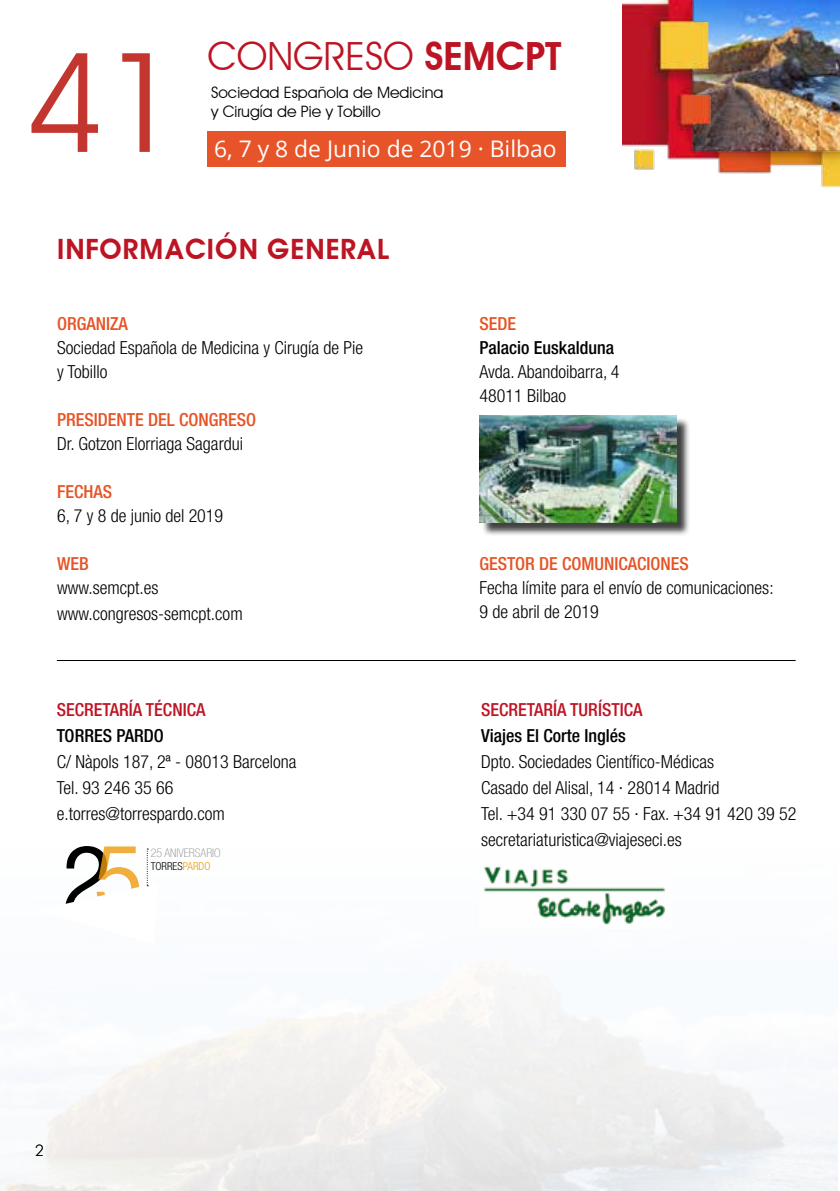
<style>
.page{position:relative;width:840px;height:1191px;background:#fff}
.page>*{position:absolute;margin:0;border:0;box-sizing:border-box;transform-origin:0 0}
.t1{font:138.6px "Avant Garde IT Cby BT";color:#c3362f}
.t2{font:38.8px "Avant Garde IT Cby BT";color:#bd1424}
.t3{font:600 28px "Avant Garde";color:#bd1424}
.t4{font:22.8px "Open Sans";color:#fff}
.t5{font:300 condensed 18px/26px "Helvetica Neue LT Com";color:#000}
.t6{font:500 condensed 18px "Helvetica Neue LT Com";color:#e65324}
.t7{font:500 condensed 18px "Helvetica Neue LT Com";color:#000}
.t8{font:500 condensed 18px "Helvetica Neue LT Com";color:#be1424}
.t9{font:300 17px "Futura T";color:#000}
.t10{font:15.8px "Avant Garde IT Cby BT";color:#000}
.t11{font:100 condensed 12px "Helvetica Neue LT Com";color:#87888a}
.t12{font:300 condensed 11px "Helvetica Neue LT Com";color:#000}
.s1{font-weight:600}
.s2{color:#ed9b0c}
</style>
<div class="page">
<div style="left:207px;top:131px;width:358px;height:36px;background:#e85429"></div>
<img style="left:622px;top:0;width:217px;height:188px">
<hr style="left:57px;top:660px;width:738px;height:1px;background:#000">
<div style="left:481px;top:417px;width:209px;height:119px;background:#000;opacity:.75"></div>
<img style="left:479px;top:416px;width:197px;height:106px">
<img style="left:484px;top:865px;width:182px;height:61px">
<svg style="left:37px;top:846px;width:121px;height:98px"></svg>
<h1 class="t1" style="left:26px;top:18px;width:158px">41</h1>
<h2 class="t2" style="left:207px;top:32px;width:355px">CONGRESO <span class="s1">SEMCPT</span></h2>
<p class="t10" style="left:211px;top:83px;width:234px">Sociedad Española de Medicina</p>
<p class="t10" style="left:211px;top:102px;width:171px">y Cirugía de Pie y Tobillo</p>
<p class="t4" style="left:214px;top:133px;width:344px">6, 7 y 8 de Junio de 2019 · Bilbao</p>
<h3 class="t3" style="left:57px;top:232px;width:334px">INFORMACIÓN GENERAL</h3>
<p class="t6" style="left:57px;top:313px;width:72px">ORGANIZA</p>
<p class="t5" style="left:57px;top:336px;width:307px;line-height:24px">Sociedad Española de Medicina y Cirugía de Pie y Tobillo</p>
<p class="t6" style="left:57px;top:409px;width:200px">PRESIDENTE DEL CONGRESO</p>
<p class="t5" style="left:57px;top:431px;width:187px">Dr. Gotzon Elorriaga Sagardui</p>
<p class="t6" style="left:57px;top:481px;width:57px">FECHAS</p>
<p class="t5" style="left:57px;top:503px;width:167px">6, 7 y 8 de junio del 2019</p>
<p class="t6" style="left:57px;top:553px;width:33px">WEB</p>
<p class="t5" style="left:57px;top:575px;width:187px">www.semcpt.es www.congresos-semcpt.com</p>
<p class="t8" style="left:57px;top:698px;width:150px">SECRETARÍA TÉCNICA</p>
<p class="t7" style="left:57px;top:724px;width:108px">TORRES PARDO</p>
<p class="t5" style="left:57px;top:748px;width:241px">C/ Nàpols 187, 2ª - 08013 Barcelona<br>Tel. 93 246 35 66 e.torres@torrespardo.com</p>
<p class="t11" style="left:151px;top:846px;width:71px">25 ANIVERSARIO</p>
<p class="t12" style="left:151px;top:859px;width:61px">TORRES<span class="s2">PARDO</span></p>
<p class="t6" style="left:479px;top:313px;width:38px">SEDE</p>
<p class="t7" style="left:479px;top:337px;width:136px">Palacio Euskalduna</p>
<p class="t5" style="left:479px;top:360px;width:141px;line-height:24px">Avda. Abandoibarra, 4<br>48011 Bilbao</p>
<p class="t6" style="left:479px;top:553px;width:211px">GESTOR DE COMUNICACIONES</p>
<p class="t5" style="left:479px;top:576px;width:295px;line-height:24px">Fecha límite para el envío de comunicaciones:<br>9 de abril de 2019</p>
<p class="t8" style="left:481px;top:698px;width:163px">SECRETARÍA TURÍSTICA</p>
<p class="t7" style="left:481px;top:724px;width:146px">Viajes El Corte Inglés</p>
<p class="t5" style="left:481px;top:748px;width:316px">Dpto. Sociedades Científico-Médicas<br>Casado del Alisal, 14 · 28014 Madrid<br>Tel. +34 91 330 07 55 · Fax. +34 91 420 39 52 secretariaturistica@viajeseci.es</p>
<p class="t9" style="left:35px;top:1140px;width:11px">2</p>
</div>
